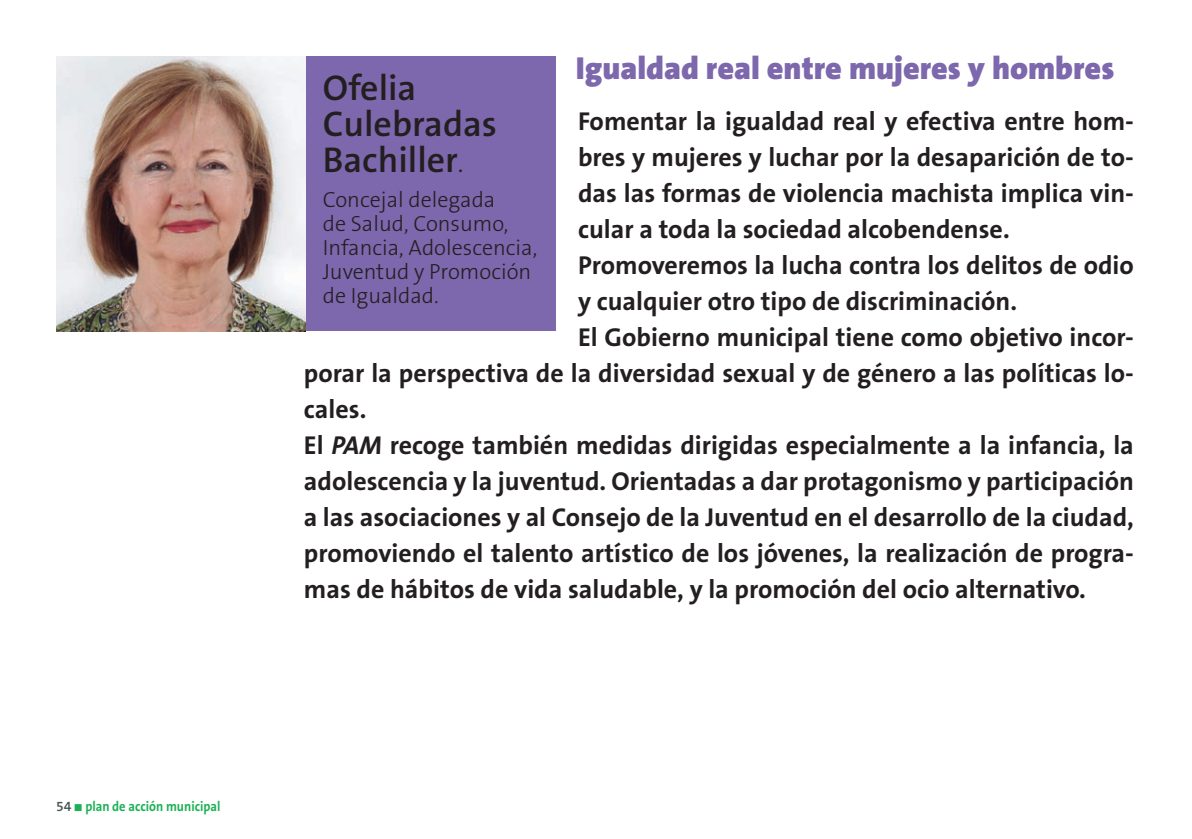
<style>
.page{position:relative;width:1192px;height:839px;background:#fff}
.page>*{position:absolute;margin:0;border:0;box-sizing:border-box;transform-origin:0 0}
.t1{font:600 36px/35.6px "The Sans B6";color:#231f20}
.t2{font:900 32px "The Sans B9";color:#7d67ad}
.t3{font:700 26px "The Sans B7";color:#231f20}
.t4{font:300 22px/24px "The Sans B3";color:#231f20}
.t5{font:700 14px "The Sans B7";color:#1db156;scale:.9 1}
.s1{font-family:"The Sans B6";font-weight:600;color:#475354}
.s2{font-family:"The Sans B5 Plain";font-weight:400;font-size:22px}
.s3{font-style:italic}
</style>
<div class="page">
<img style="left:56px;top:57px;width:250px;height:274px">
<div style="left:306px;top:57px;width:249px;height:274px;background:#7d67ad"></div>
<p class="t5" style="left:56px;top:798px;width:184px"><span class="s1">54</span> ■ plan de acción municipal</p>
<p class="t2" style="left:575px;top:51px;width:540px">Igualdad real entre mujeres y hombres</p>
<h1 class="t1" style="left:323px;top:71px;width:176px">Ofelia<br>Culebradas<br>Bachiller<span class="s2">.</span></h1>
<p class="t4" style="left:323px;top:188px;width:216px">Concejal delegada<br>de Salud, Consumo,<br>Infancia, Adolescencia,<br>Juventud y Promoción de Igualdad.</p>
<p class="t3" style="left:578px;top:107px;width:557px">Fomentar la igualdad real y efectiva entre hom-</p>
<p class="t3" style="left:578px;top:143px;width:557px">bres y mujeres y luchar por la desaparición de to-</p>
<p class="t3" style="left:578px;top:179px;width:557px">das las formas de violencia machista implica vin-</p>
<p class="t3" style="left:578px;top:215px;width:433px">cular a toda la sociedad alcobendense.</p>
<p class="t3" style="left:578px;top:251px;width:557px">Promoveremos la lucha contra los delitos de odio</p>
<p class="t3" style="left:578px;top:287px;width:440px">y cualquier otro tipo de discriminación.</p>
<p class="t3" style="left:578px;top:323px;width:557px">El Gobierno municipal tiene como objetivo incor-</p>
<p class="t3" style="left:304px;top:359px;width:831px">porar la perspectiva de la diversidad sexual y de género a las políticas lo-</p>
<p class="t3" style="left:304px;top:395px;width:64px">cales.</p>
<p class="t3" style="left:304px;top:431px;width:831px">El <span class="s3">PAM</span> recoge también medidas dirigidas especialmente a la infancia, la</p>
<p class="t3" style="left:304px;top:467px;width:831px">adolescencia y la juventud. Orientadas a dar protagonismo y participación</p>
<p class="t3" style="left:304px;top:503px;width:831px">a las asociaciones y al Consejo de la Juventud en el desarrollo de la ciudad,</p>
<p class="t3" style="left:304px;top:539px;width:831px">promoviendo el talento artístico de los jóvenes, la realización de progra-</p>
<p class="t3" style="left:304px;top:575px;width:783px">mas de hábitos de vida saludable, y la promoción del ocio alternativo.</p>
</div>
